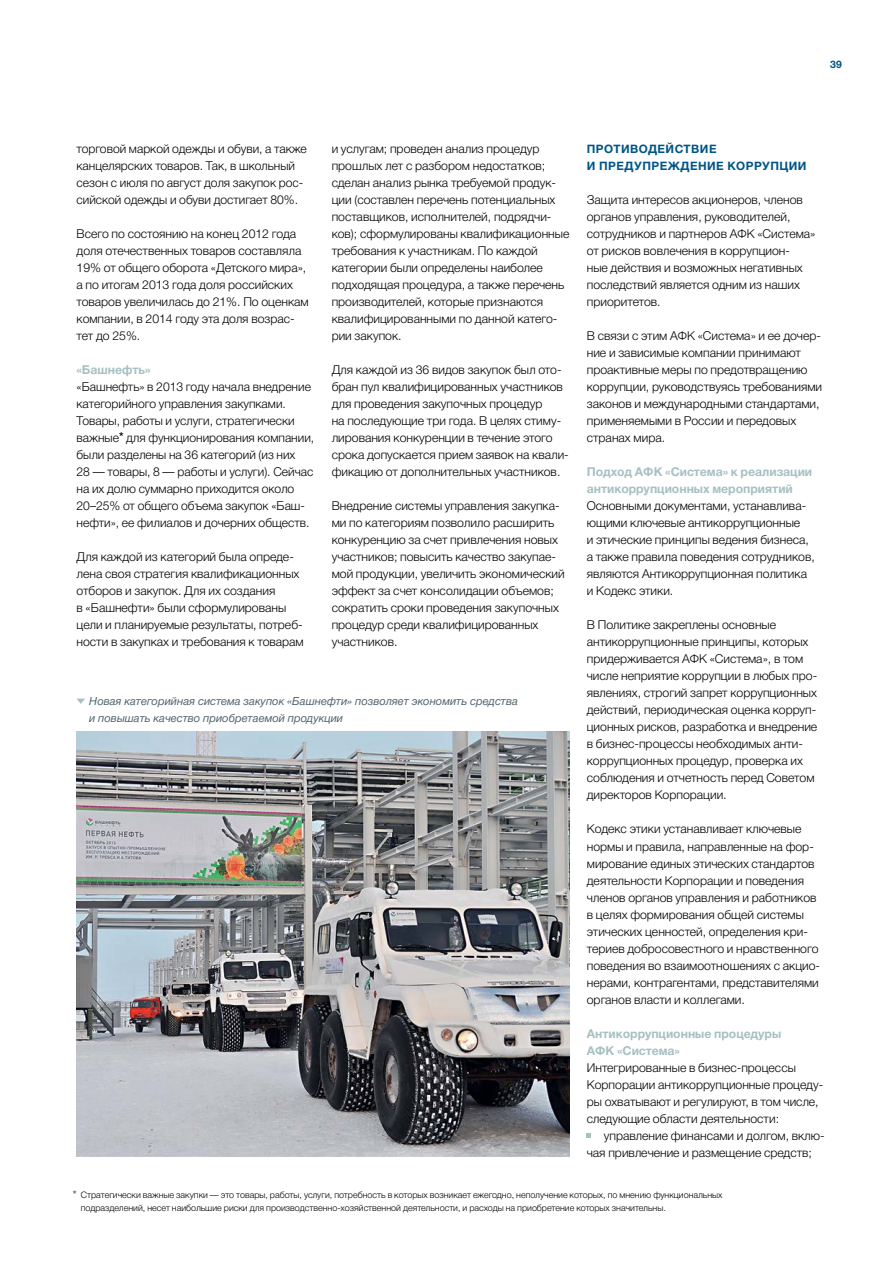
<style>
.page{position:relative;width:893px;height:1263px;background:#fff}
.page>*{position:absolute;margin:0;border:0;box-sizing:border-box;transform-origin:0 0}
.t1{font:300 12.3px/17px "Helvetica Neue Cyr";color:#000}
.t2{font:700 12.3px/17px "Helvetica Neue Cyr";color:#a7c0c3}
.t3{font:700 11.7px/17px "Helvetica Neue Cyr";letter-spacing:.04em;color:#005587}
.t4{font:italic 11.25px/17px "Helvetica Neue Cyr";color:#52656f}
.t5{font:700 10.5px "Helvetica Neue Cyr";color:#005587}
.t6{font:300 9px/13.4px "Helvetica Neue Cyr";color:#000}
.s1{font-weight:500}
.s2{font-weight:500;font-size:10.5px;color:#52656f}
</style>
<div class="page">
<svg style="left:587px;top:1133px;width:4px;height:4px"></svg>
<img style="left:77px;top:731px;width:493px;height:426px">
<svg style="left:77px;top:699px;width:8px;height:5px"></svg>
<p class="t5" style="left:830px;top:59px;width:13px">39</p>
<p class="t1" style="left:77px;top:140px;width:232px">торговой маркой одежды и обуви, а также канцелярских товаров. Так, в школьный сезон с июля по август доля закупок рос&shy;сийской одежды и обуви достигает 80%.</p>
<p class="t1" style="left:77px;top:225px;width:234px">Всего по состоянию на конец 2012 года доля отечественных товаров составляла 19% от общего оборота «Детского мира», а по итогам 2013 года доля российских товаров увеличилась до 21%. По оценкам компании, в 2014 году эта доля возрас&shy;тет до 25%.</p>
<p class="t2" style="left:77px;top:361px;width:76px">«Башнефть»</p>
<p class="t1" style="left:77px;top:378px;width:239px">«Башнефть» в 2013 году начала внедрение категорийного управления закупками.<br>Товары, работы и услуги, стратегически важные<span class="s1">*</span> для функционирования компании, были разделены на 36 категорий (из них<br>28 — товары, 8 — работы и услуги). Сейчас на их долю суммарно приходится около 20–25% от общего объема закупок «Баш&shy;нефти», ее филиалов и дочерних обществ.</p>
<p class="t1" style="left:77px;top:549px;width:229px">Для каждой из категорий была опреде&shy;лена своя стратегия квалификационных отборов и закупок. Для их создания<br>в «Башнефти» были сформулированы цели и планируемые результаты, потреб&shy;ности в закупках и требования к товарам</p>
<p class="t1" style="left:332px;top:140px;width:239px">и услугам; проведен анализ процедур прошлых лет с разбором недостатков; сделан анализ рынка требуемой продук&shy;ции (составлен перечень потенциальных поставщиков, исполнителей, подрядчи&shy;ков); сформулированы квалификационные требования к участникам. По каждой категории были определены наиболее подходящая процедура, а также перечень производителей, которые признаются квалифицированными по данной катего&shy;рии закупок.</p>
<p class="t1" style="left:332px;top:361px;width:239px">Для каждой из 36 видов закупок был ото&shy;бран пул квалифицированных участников для проведения закупочных процедур<br>на последующие три года. В целях стиму&shy;лирования конкуренции в течение этого срока допускается прием заявок на квали&shy;фикацию от дополнительных участников.</p>
<p class="t1" style="left:332px;top:498px;width:235px">Внедрение системы управления закупка&shy;ми по категориям позволило расширить конкуренцию за счет привлечения новых участников; повысить качество закупае&shy;мой продукции, увеличить экономический эффект за счет консолидации объемов; сократить сроки проведения закупочных процедур среди квалифицированных участников.</p>
<p class="t4" style="left:89px;top:693px;width:430px">Новая категорийная система закупок «Башнефти» позволяет экономить средства и повышать качество приобретаемой продукции</p>
<p class="t3" style="left:587px;top:141px;width:221px">Противодействие<br>и предупреждение коррупции</p>
<p class="t1" style="left:587px;top:191px;width:230px">Защита интересов акционеров, членов органов управления, руководителей, сотрудников и партнеров АФК «Система» от рисков вовлечения в коррупцион-<br>ные действия и возможных негативных последствий является одним из наших приоритетов.</p>
<p class="t1" style="left:587px;top:327px;width:237px">В связи с этим АФК «Система» и ее дочер&shy;ние и зависимые компании принимают проактивные меры по предотвращению коррупции, руководствуясь требованиями законов и международными стандартами, применяемыми в России и передовых странах мира.</p>
<p class="t2" style="left:587px;top:464px;width:59px">Подход АФК</p>
<p class="t2" style="left:587px;top:464px;width:227px;text-indent:78px">«Система» к реализации антикоррупционных мероприятий</p>
<p class="t1" style="left:587px;top:498px;width:229px">Основными документами, устанавлива&shy;ющими ключевые антикоррупционные<br>и этические принципы ведения бизнеса, а также правила поведения сотрудников, являются Антикоррупционная политика и Кодекс этики.</p>
<p class="t1" style="left:587px;top:617px;width:232px">В Политике закреплены основные антикоррупционные принципы, которых придерживается АФК «Система», в том числе неприятие коррупции в любых про&shy;явлениях, строгий запрет коррупционных действий, периодическая оценка корруп&shy;ционных рисков, разработка и внедрение в бизнес-процессы необходимых анти&shy;коррупционных процедур, проверка их соблюдения и отчетность перед Советом директоров Корпорации.</p>
<p class="t1" style="left:587px;top:821px;width:235px">Кодекс этики устанавливает ключевые нормы и правила, направленные на фор&shy;мирование единых этических стандартов деятельности Корпорации и поведения членов органов управления и работников в целях формирования общей системы этических ценностей, определения кри&shy;териев добросовестного и нравственного поведения во взаимоотношениях с акцио&shy;нерами, контрагентами, представителями органов власти и коллегами.</p>
<p class="t2" style="left:587px;top:1025px;width:196px">Антикоррупционные процедуры<br>АФК</p>
<p class="t2" style="left:617px;top:1042px;width:64px">«Система»</p>
<p class="t1" style="left:587px;top:1059px;width:238px">Интегрированные в бизнес-процессы Корпорации антикоррупционные процеду&shy;ры охватывают и регулируют, в том числе, следующие области деятельности:</p>
<p class="t1" style="left:587px;top:1127px;width:239px;text-indent:17px">управление финансами и долгом, вклю&shy;чая привлечение и размещение средств;</p>
<p class="t6" style="left:81px;top:1188px;width:643px;text-indent:-8px"><span class="s2">*</span> Стратегически важные закупки — это товары, работы, услуги, потребность в которых возникает ежегодно, неполучение которых, по мнению функциональных подразделений, несет наибольшие риски для производственно-хозяйственной деятельности, и расходы на приобретение которых значительны.</p>
</div>
